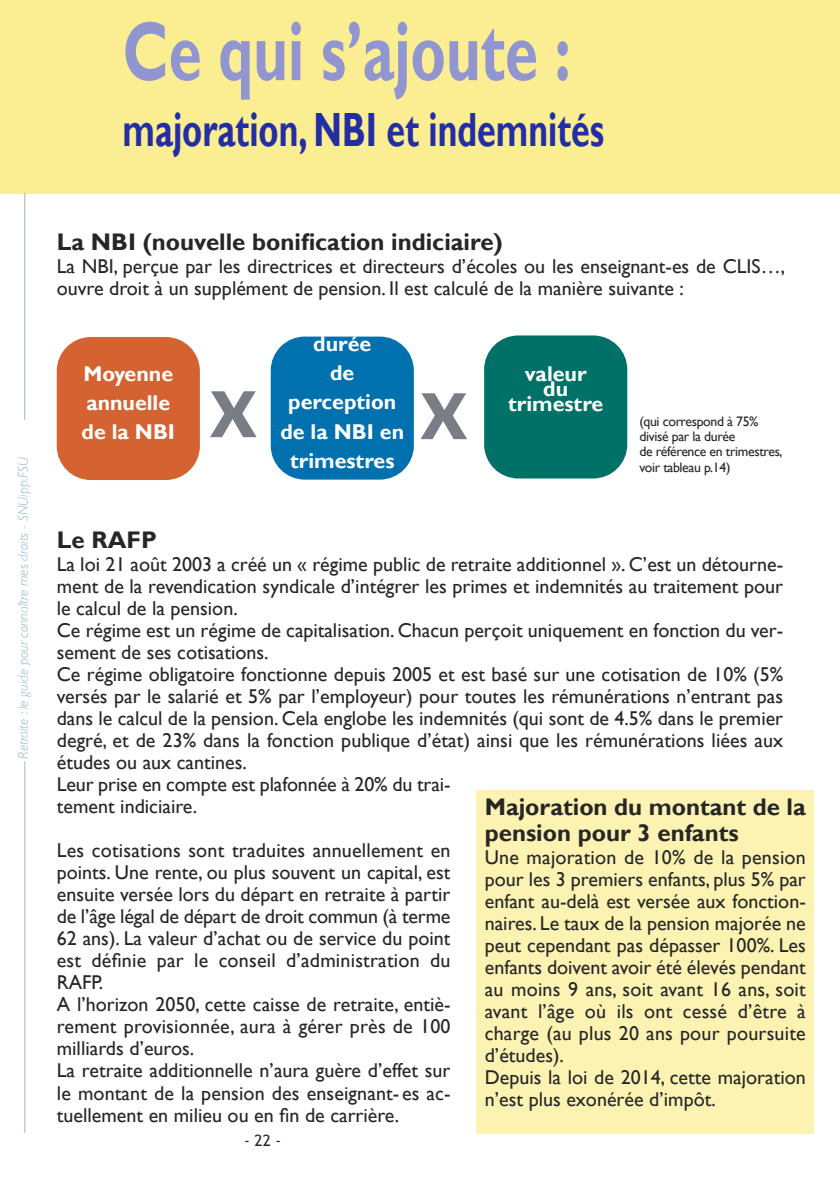
<style>
.page{position:relative;width:840px;height:1191px;background:#fff}
.page>*{position:absolute;margin:0;border:0;box-sizing:border-box;transform-origin:0 0}
.t1{font:700 84.6px "Gill Sans";color:#9196d1;scale:.71 1}
.t2{font:65.4px "Bebas Neue";color:#787d86;scale:1.78 1}
.t3{font:700 48px "Gill Sans";color:#232ea4;scale:.71 1}
.t4{font:700 24px/26px "Gill Sans";color:#272627}
.t5{font:700 21.4px/29px "Gill Sans";color:#fff;text-align:center}
.t6{font:20px/22px "Gill Sans";color:#272627}
.t7{font:15.6px "Trebuchet MS";color:#272627}
.t8{font:italic 300 14px "Gill Sans";color:#99b9c6}
.t9{font:13.8px/15.2px "Gill Sans";letter-spacing:-.025em;color:#272627}
</style>
<div class="page">
<div style="left:0;top:0;width:839px;height:194px;background:#fbed91"></div>
<div style="left:57px;top:337px;width:143px;height:143px;background:#d56331;border-radius:34px"></div>
<div style="left:270px;top:336px;width:143px;height:143px;background:#0071ae;border-radius:34px"></div>
<div style="left:484px;top:335px;width:143px;height:143px;background:#007166;border-radius:34px"></div>
<hr style="left:25px;top:761px;width:1px;height:371px;background:#99b9c6">
<hr style="left:24px;top:193px;width:1px;height:227px;background:#99b9c6">
<div style="left:476px;top:790px;width:337px;height:344px;background:#fcf3b3"></div>
<h1 class="t1" style="left:122px;top:2px;width:632px">Ce qui s’ajoute :</h1>
<h3 class="t3" style="left:122px;top:102px;width:679px">majoration, NBI et indemnités</h3>
<p class="t8" style="left:15px;top:758px;width:303px;rotate:-90deg">Retraite : le guide pour connaître mes droits - SNUipp.FSU</p>
<p class="t4" style="left:57px;top:228px;width:447px">La NBI (nouvelle bonification indiciaire)</p>
<p class="t6" style="left:57px;top:255px;width:729px">La NBI, perçue par les directrices et directeurs d’écoles ou les enseignant-es de CLIS…, ouvre droit à un supplément de pension. Il est calculé de la manière suivante :</p>
<p class="t5" style="left:81px;top:359px;width:95px;text-align:left">Moyenne annuelle de la NBI</p>
<p class="t5" style="left:280px;top:329px;width:125px">durée<br>de perception de la NBI en trimestres</p>
<h2 class="t2" style="left:208px;top:376px;width:30px">x</h2>
<h2 class="t2" style="left:418px;top:378px;width:30px">x</h2>
<p class="t5" style="left:508px;top:366px;width:97px;line-height:15.2px">valeur<br>du trimestre</p>
<p class="t9" style="left:639px;top:413px;width:145px">(qui correspond à 75% divisé par la durée<br>de référence en trimestres, voir tableau p.14)</p>
<p class="t4" style="left:57px;top:526px;width:101px">Le RAFP</p>
<p class="t6" style="left:57px;top:553px;width:727px">La loi 21 août 2003 a créé un « régime public de retraite additionnel ». C’est un détourne&shy;ment de la revendication syndicale d’intégrer les primes et indemnités au traitement pour le calcul de la pension.<br>Ce régime est un régime de capitalisation. Chacun perçoit uniquement en fonction du ver&shy;sement de ses cotisations.<br>Ce régime obligatoire fonctionne depuis 2005 et est basé sur une cotisation de 10% (5% versés par le salarié et 5% par l’employeur) pour toutes les rémunérations n’entrant pas dans le calcul de la pension. Cela englobe les indemnités (qui sont de 4.5% dans le premier degré, et de 23% dans la fonction publique d’état) ainsi que les rémunérations liées aux études ou aux cantines.<br>Leur prise en compte est plafonnée à 20% du trai-<br>tement indiciaire.</p>
<p class="t6" style="left:57px;top:839px;width:395px">Les cotisations sont traduites annuellement en points. Une rente, ou plus souvent un capital, est ensuite versée lors du départ en retraite à partir de l’âge légal de départ de droit commun (à terme 62 ans). La valeur d’achat ou de service du point est définie par le conseil d’administration du RAFP.<br>A l’horizon 2050, cette caisse de retraite, entiè&shy;rement provisionnée, aura à gérer près de 100 milliards d’euros.<br>La retraite additionnelle n’aura guère d’effet sur le montant de la pension des enseignant- es ac&shy;tuellement en milieu ou en fin de carrière.</p>
<p class="t7" style="left:244px;top:1131px;width:39px">-22-</p>
<p class="t4" style="left:484px;top:793px;width:322px">Majoration du montant de la pension pour 3 enfants</p>
<p class="t6" style="left:484px;top:846px;width:322px">Une majoration de 10% de la pension pour les 3 premiers enfants, plus 5% par enfant au-delà est versée aux fonction&shy;naires. Le taux de la pension majorée ne peut cependant pas dépasser 100%. Les enfants doivent avoir été élevés pendant au moins 9 ans, soit avant 16 ans, soit avant l’âge où ils ont cessé d’être à charge (au plus 20 ans pour poursuite d’études).<br>Depuis la loi de 2014, cette majoration n’est plus exonérée d’impôt.</p>
</div>
